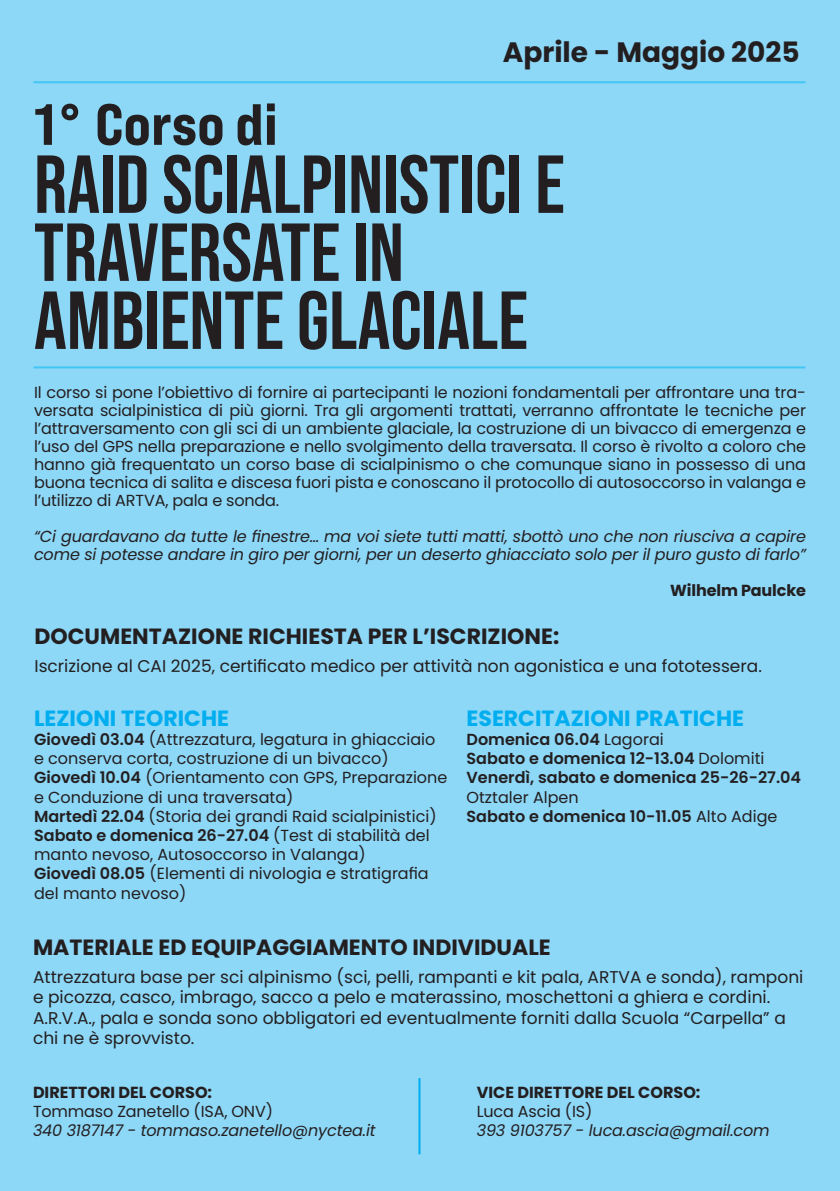
<style>
.page{position:relative;width:840px;height:1191px;background:#fff}
.page>*{position:absolute;margin:0;border:0;box-sizing:border-box;transform-origin:0 0}
.t1{font:700 82px "Bebas Neue Pro";color:#231f20}
.t2{font:58px "Bebas Neue Pro Exp Eb";color:#231f20}
.t3{font:700 28px "Poppins";color:#231f20}
.t4{font:700 22px "Poppins";color:#231f20}
.t5{font:700 22px "Poppins";color:#00aeef}
.t6{font:17px/20.4px "Poppins";color:#231f20}
.t7{font:16px/18px "Poppins";color:#231f20}
.t8{font:italic 16px/18px "Poppins";letter-spacing:-.01em;color:#231f20}
.t9{font:600 16px/19.2px "Poppins";color:#231f20}
.t10{font:700 16px "Poppins";color:#231f20}
.s1{font-weight:600}
.s2{font-weight:400}
</style>
<div class="page">
<div style="left:0;top:0;width:839px;height:1191px;background:#8dd7f7"></div>
<hr style="left:33px;top:81px;width:772px;height:2px;background:#42c6f3">
<hr style="left:33px;top:366px;width:772px;height:2px;background:#42c6f3">
<hr style="left:418px;top:1078px;width:2px;height:76px;background:#00aeef">
<p class="t3" style="left:502px;top:36px;width:298px">Aprile - Maggio 2025</p>
<p class="t2" style="left:34px;top:88px;width:245px">1° Corso di</p>
<p class="t1" style="left:34px;top:137px;width:531px">RAID SCIALPINISTICI E</p>
<p class="t1" style="left:34px;top:205px;width:371px">TRAVERSATE IN</p>
<p class="t1" style="left:34px;top:273px;width:495px">AMBIENTE GLACIALE</p>
<p class="t7" style="left:34px;top:384px;width:773px;text-align:justify">Il corso si pone l’obiettivo di fornire ai partecipanti le nozioni fondamentali per affrontare una tra&shy;versata scialpinistica di più giorni. Tra gli argomenti trattati, verranno affrontate le tecniche per l’attraversamento con gli sci di un ambiente glaciale, la costruzione di un bivacco di emergenza e l’uso del GPS nella preparazione e nello svolgimento della traversata. Il corso è rivolto a coloro che hanno già frequentato un corso base di scialpinismo o che comunque siano in possesso di una buona tecnica di salita e discesa fuori pista e conoscano il protocollo di autosoccorso in valanga e l’utilizzo di ARTVA, pala e sonda.</p>
<p class="t8" style="left:34px;top:528px;width:773px">“Ci guardavano da tutte le finestre… ma voi siete tutti matti, sbottò uno che non riusciva a capire come si potesse andare in giro per giorni, per un deserto ghiacciato solo per il puro gusto di farlo”</p>
<p class="t10" style="left:670px;top:581px;width:137px">Wilhelm Paulcke</p>
<p class="t4" style="left:34px;top:624px;width:526px">DOCUMENTAZIONE RICHIESTA PER L’ISCRIZIONE:</p>
<p class="t6" style="left:34px;top:656px;width:728px">Iscrizione al CAI 2025, certificato medico per attività non agonistica e una fototessera.</p>
<p class="t5" style="left:34px;top:705px;width:196px">LEZIONI TEORICHE</p>
<p class="t7" style="left:34px;top:730px;width:402px;line-height:19.2px"><span class="s1">Giovedì 03.04</span> (Attrezzatura, legatura in ghiacciaio e conserva corta, costruzione di un bivacco)</p>
<p class="t7" style="left:34px;top:768px;width:414px;line-height:19.2px"><span class="s1">Giovedì 10.04</span> (Orientamento con GPS, Preparazione e Conduzione di una traversata)</p>
<p class="t7" style="left:34px;top:807px;width:404px"><span class="s1">Martedì 22.04</span> (Storia dei grandi Raid scialpinistici)</p>
<p class="t7" style="left:34px;top:826px;width:397px;line-height:19.2px"><span class="s1">Sabato e domenica 26-27.04</span> (Test di stabilità del manto nevoso, Autosoccorso in Valanga)</p>
<p class="t7" style="left:34px;top:864px;width:396px;line-height:19.2px"><span class="s1">Giovedì 08.05</span> (Elementi di nivologia e stratigrafia del manto nevoso)</p>
<p class="t5" style="left:466px;top:705px;width:279px">ESERCITAZIONI PRATICHE</p>
<p class="t9" style="left:466px;top:730px;width:199px">Domenica 06.04 <span class="s2">Lagorai</span></p>
<p class="t9" style="left:466px;top:749px;width:299px">Sabato e domenica 12-13.04 <span class="s2">Dolomiti</span></p>
<p class="t9" style="left:466px;top:768px;width:336px">Venerdì, sabato e domenica 25-26-27.04<br><span class="s2">Otztaler Alpen</span></p>
<p class="t9" style="left:466px;top:806px;width:312px">Sabato e domenica 10-11.05 <span class="s2">Alto Adige</span></p>
<p class="t4" style="left:33px;top:934px;width:519px">MATERIALE ED EQUIPAGGIAMENTO INDIVIDUALE</p>
<p class="t6" style="left:33px;top:966px;width:771px">Attrezzatura base per sci alpinismo (sci, pelli, rampanti e kit pala, ARTVA e sonda), ramponi e picozza, casco, imbrago, sacco a pelo e materassino, moschettoni a ghiera e cordini.</p>
<p class="t6" style="left:33px;top:1007px;width:753px">A.R.V.A., pala e sonda sono obbligatori ed eventualmente forniti dalla Scuola “Carpella” a chi ne è sprovvisto.</p>
<p class="t10" style="left:33px;top:1082px;width:180px">DIRETTORI DEL CORSO:</p>
<p class="t7" style="left:33px;top:1102px;width:241px">Tommaso Zanetello (ISA, ONV)</p>
<p class="t8" style="left:33px;top:1121px;width:344px">340 3187147 - tommaso.zanetello@nyctea.it</p>
<p class="t10" style="left:476px;top:1082px;width:225px">VICE DIRETTORE DEL CORSO:</p>
<p class="t7" style="left:476px;top:1102px;width:117px">Luca Ascia (IS)</p>
<p class="t8" style="left:476px;top:1121px;width:294px">393 9103757 - luca.ascia@gmail.com</p>
</div>
